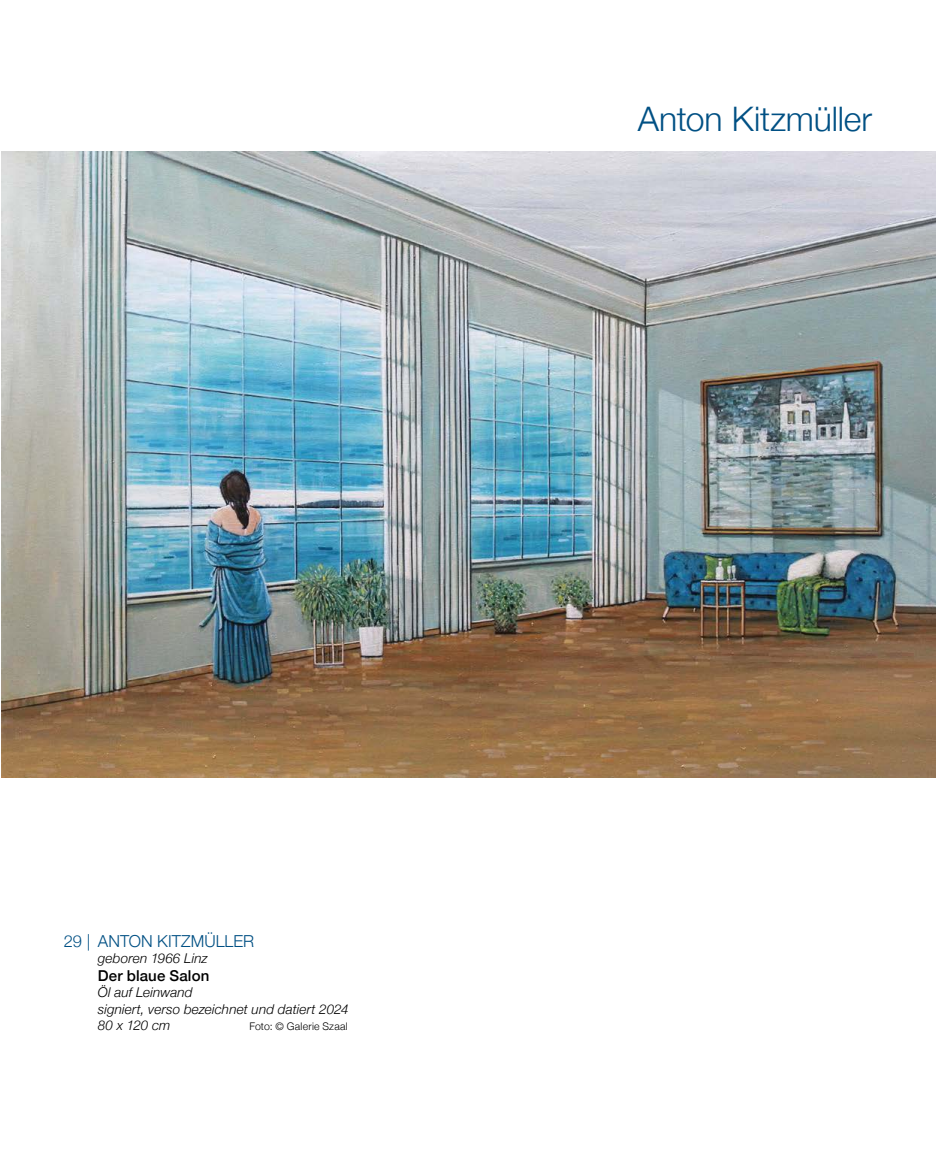
<style>
.page{position:relative;width:936px;height:1149px;background:#fff}
.page>*{position:absolute;margin:0;border:0;box-sizing:border-box;transform-origin:0 0}
.t1{font:300 33.75px "Helvetica Neue";letter-spacing:-.005em;color:#005084}
.t2{font:300 16.5px "Helvetica Neue";letter-spacing:.005em;color:#005084}
.t3{font:500 15px "Helvetica Neue";letter-spacing:.01em;color:#000}
.t4{font:italic 300 13.5px/16.2px "Helvetica Neue";letter-spacing:.01em;color:#000}
.t5{font:300 10.5px "Helvetica Neue";letter-spacing:.02em;color:#000}
</style>
<div class="page">
<img style="left:1px;top:151px;width:934px;height:626px">
<h1 class="t1" style="left:637px;top:91px;width:236px">Anton Kitzmüller</h1>
<p class="t2" style="left:64px;top:927px;width:192px">29 | ANTON KITZMÜLLER</p>
<p class="t4" style="left:98px;top:949px;width:111px">geboren 1966 Linz</p>
<p class="t3" style="left:98px;top:963px;width:113px">Der blaue Salon</p>
<p class="t4" style="left:98px;top:983px;width:252px">Öl auf Leinwand<br>signiert, verso bezeichnet und datiert 2024<br>80 x 120 cm</p>
<p class="t5" style="left:249px;top:1017px;width:100px">Foto: © Galerie Szaal</p>
</div>
